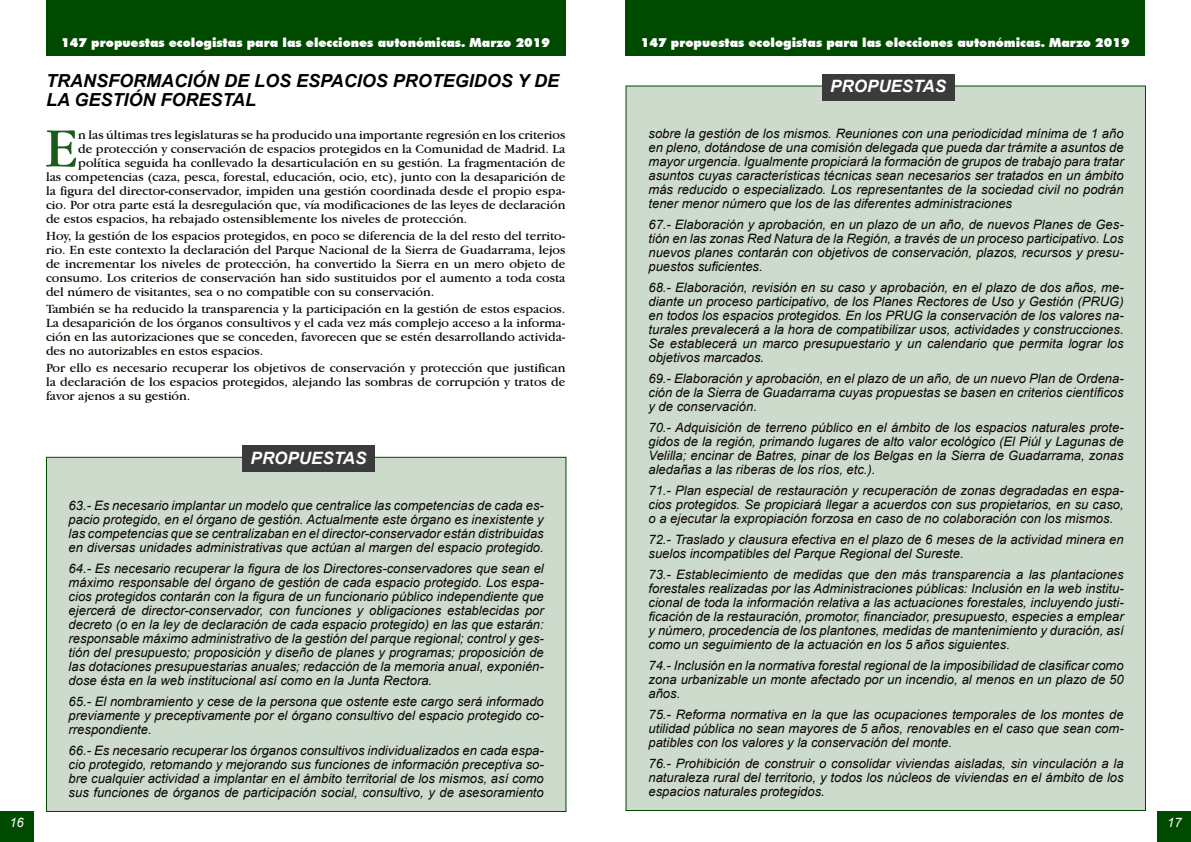
<style>
.page{position:relative;width:1191px;height:842px;background:#fff}
.page>*{position:absolute;margin:0;border:0;box-sizing:border-box;transform-origin:0 0}
.t1{font:57.5px "Garamond IT Cby BT";color:#1a5c1a}
.t2{font:italic 700 18px/19px "Arial";color:#000}
.t3{font:italic 700 17px "Arial";color:#fff}
.t4{font:italic 13px/14px "Arial";color:#0b0700;text-align:justify}
.t5{font:13px/14px "Garamond IT Cby BT";color:#0b0700;text-align:justify}
.t6{font:italic 13px "Arial";color:#fff}
.t7{font:900 12.5px "Futura BT";color:#fff}
</style>
<div class="page">
<div style="left:46px;top:0;width:519px;height:55px;background:#004a00"></div>
<div style="left:0;top:812px;width:33px;height:30px;background:#004a00"></div>
<div style="left:1157px;top:812px;width:34px;height:30px;background:#004a00"></div>
<div style="left:625px;top:0;width:520px;height:55px;background:#004a00"></div>
<div style="left:46px;top:457px;width:520px;height:355px;background:#ccdbcc;border:1px solid #004a00"></div>
<div style="left:625px;top:86px;width:521px;height:725px;background:#ccdbcc;border:1px solid #004a00"></div>
<div style="left:242px;top:445px;width:132px;height:27px;background:#3b3b3b"></div>
<div style="left:822px;top:74px;width:132px;height:27px;background:#3b3b3b"></div>
<p class="t7" style="left:61px;top:35px;width:490px">147 propuestas ecologistas para las elecciones autonómicas. Marzo 2019</p>
<p class="t7" style="left:641px;top:35px;width:490px">147 propuestas ecologistas para las elecciones autonómicas. Marzo 2019</p>
<h2 class="t2" style="left:46px;top:71px;width:515px">TRANSFORMACIÓN DE LOS ESPACIOS PROTEGIDOS Y DE<br>LA GESTIÓN FORESTAL</h2>
<h1 class="t1" style="left:45px;top:114px;width:35px">E</h1>
<p class="t5" style="left:78px;top:127px;width:489px">n las últimas tres legislaturas se ha producido una importante regresión en los criterios</p>
<h3 class="t3" style="left:830px;top:75px;width:117px">PROPUESTAS</h3>
<p class="t4" style="left:648px;top:126px;width:477px">sobre la gestión de los mismos. Reuniones con una periodicidad mínima de 1 año en pleno, dotándose de una comisión delegada que pueda dar trámite a asuntos de mayor urgencia. Igualmente propiciará la formación de grupos de trabajo para tratar asuntos cuyas características técnicas sean necesarios ser tratados en un ámbito más reducido o especializado. Los representantes de la sociedad civil no podrán tener menor número que los de las diferentes administraciones</p>
<p class="t4" style="left:648px;top:217px;width:477px">67.- Elaboración y aprobación, en un plazo de un año, de nuevos Planes de Ges&shy;tión en las zonas Red Natura de la Región, a través de un proceso participativo. Los nuevos planes contarán con objetivos de conservación, plazos, recursos y presu&shy;puestos suficientes.</p>
<p class="t4" style="left:648px;top:280px;width:477px">68.- Elaboración, revisión en su caso y aprobación, en el plazo de dos años, me&shy;diante un proceso participativo, de los Planes Rectores de Uso y Gestión (PRUG) en todos los espacios protegidos. En los PRUG la conservación de los valores na&shy;turales prevalecerá a la hora de compatibilizar usos, actividades y construcciones.<br>Se establecerá un marco presupuestario y un calendario que permita lograr los objetivos marcados.</p>
<p class="t4" style="left:648px;top:371px;width:477px">69.- Elaboración y aprobación, en el plazo de un año, de un nuevo Plan de Ordena&shy;ción de la Sierra de Guadarrama cuyas propuestas se basen en criterios científicos y de conservación.</p>
<p class="t4" style="left:648px;top:420px;width:477px">70.- Adquisición de terreno público en el ámbito de los espacios naturales prote&shy;gidos de la región, primando lugares de alto valor ecológico (El Piúl y Lagunas de Velilla; encinar de Batres, pinar de los Belgas en la Sierra de Guadarrama, zonas aledañas a las riberas de los ríos, etc.).</p>
<p class="t4" style="left:648px;top:483px;width:477px">71.- Plan especial de restauración y recuperación de zonas degradadas en espa&shy;cios protegidos. Se propiciará llegar a acuerdos con sus propietarios, en su caso, o a ejecutar la expropiación forzosa en caso de no colaboración con los mismos.</p>
<p class="t4" style="left:648px;top:532px;width:477px">72.- Traslado y clausura efectiva en el plazo de 6 meses de la actividad minera en suelos incompatibles del Parque Regional del Sureste.</p>
<p class="t4" style="left:648px;top:567px;width:477px">73.- Establecimiento de medidas que den más transparencia a las plantaciones forestales realizadas por las Administraciones públicas: Inclusión en la web institu&shy;cional de toda la información relativa a las actuaciones forestales, incluyendo justi&shy;ficación de la restauración, promotor, financiador, presupuesto, especies a emplear y número, procedencia de los plantones, medidas de mantenimiento y duración, así como un seguimiento de la actuación en los 5 años siguientes.</p>
<p class="t4" style="left:648px;top:658px;width:477px">74.- Inclusión en la normativa forestal regional de la imposibilidad de clasificar como zona urbanizable un monte afectado por un incendio, al menos en un plazo de 50 años.</p>
<p class="t4" style="left:648px;top:707px;width:477px">75.- Reforma normativa en la que las ocupaciones temporales de los montes de utilidad pública no sean mayores de 5 años, renovables en el caso que sean com&shy;patibles con los valores y la conservación del monte.</p>
<p class="t4" style="left:648px;top:756px;width:476px">76.- Prohibición de construir o consolidar viviendas aisladas, sin vinculación a la naturaleza rural del territorio, y todos los núcleos de viviendas en el ámbito de los espacios naturales protegidos.</p>
<p class="t5" style="left:78px;top:141px;width:489px">de protección y conservación de espacios protegidos en la Comunidad de Madrid. La</p>
<p class="t5" style="left:78px;top:155px;width:489px">política seguida ha conllevado la desarticulación en su gestión. La fragmentación de</p>
<p class="t5" style="left:46px;top:169px;width:521px">las competencias (caza, pesca, forestal, educación, ocio, etc), junto con la desaparición de</p>
<p class="t5" style="left:46px;top:183px;width:521px">la figura del director-conservador, impiden una gestión coordinada desde el propio espa-</p>
<p class="t5" style="left:46px;top:197px;width:521px">cio. Por otra parte está la desregulación que, vía modificaciones de las leyes de declaración</p>
<p class="t5" style="left:46px;top:211px;width:423px">de estos espacios, ha rebajado ostensiblemente los niveles de protección.</p>
<p class="t5" style="left:46px;top:228px;width:521px">Hoy, la gestión de los espacios protegidos, en poco se diferencia de la del resto del territo&shy;rio. En este contexto la declaración del Parque Nacional de la Sierra de Guadarrama, lejos de incrementar los niveles de protección, ha convertido la Sierra en un mero objeto de consumo. Los criterios de conservación han sido sustituidos por el aumento a toda costa del número de visitantes, sea o no compatible con su conservación.</p>
<p class="t5" style="left:46px;top:301px;width:521px">También se ha reducido la transparencia y la participación en la gestión de estos espacios.<br>La desaparición de los órganos consultivos y el cada vez más complejo acceso a la informa&shy;ción en las autorizaciones que se conceden, favorecen que se estén desarrollando activida&shy;des no autorizables en estos espacios.</p>
<p class="t5" style="left:46px;top:360px;width:521px">Por ello es necesario recuperar los objetivos de conservación y protección que justifican la declaración de los espacios protegidos, alejando las sombras de corrupción y tratos de favor ajenos a su gestión.</p>
<h3 class="t3" style="left:251px;top:446px;width:117px">PROPUESTAS</h3>
<p class="t4" style="left:69px;top:499px;width:477px">63.- Es necesario implantar un modelo que centralice las competencias de cada es&shy;pacio protegido, en el órgano de gestión. Actualmente este órgano es inexistente y las competencias que se centralizaban en el director-conservador están distribuidas en diversas unidades administrativas que actúan al margen del espacio protegido.</p>
<p class="t4" style="left:69px;top:562px;width:477px">64.- Es necesario recuperar la figura de los Directores-conservadores que sean el máximo responsable del órgano de gestión de cada espacio protegido. Los espa&shy;cios protegidos contarán con la figura de un funcionario público independiente que ejercerá de director-conservador, con funciones y obligaciones establecidas por decreto (o en la ley de declaración de cada espacio protegido) en las que estarán: responsable máximo administrativo de la gestión del parque regional; control y ges&shy;tión del presupuesto; proposición y diseño de planes y programas; proposición de las dotaciones presupuestarias anuales; redacción de la memoria anual, exponién&shy;dose ésta en la web institucional así como en la Junta Rectora.</p>
<p class="t4" style="left:69px;top:695px;width:477px">65.- El nombramiento y cese de la persona que ostente este cargo será informado previamente y preceptivamente por el órgano consultivo del espacio protegido co&shy;rrespondiente.</p>
<p class="t4" style="left:69px;top:744px;width:476px">66.- Es necesario recuperar los órganos consultivos individualizados en cada espa&shy;cio protegido, retomando y mejorando sus funciones de información preceptiva so&shy;bre cualquier actividad a implantar en el ámbito territorial de los mismos, así como sus funciones de órganos de participación social, consultivo, y de asesoramiento</p>
<p class="t6" style="left:9px;top:814px;width:16px">16</p>
<p class="t6" style="left:1167px;top:814px;width:16px">17</p>
</div>
